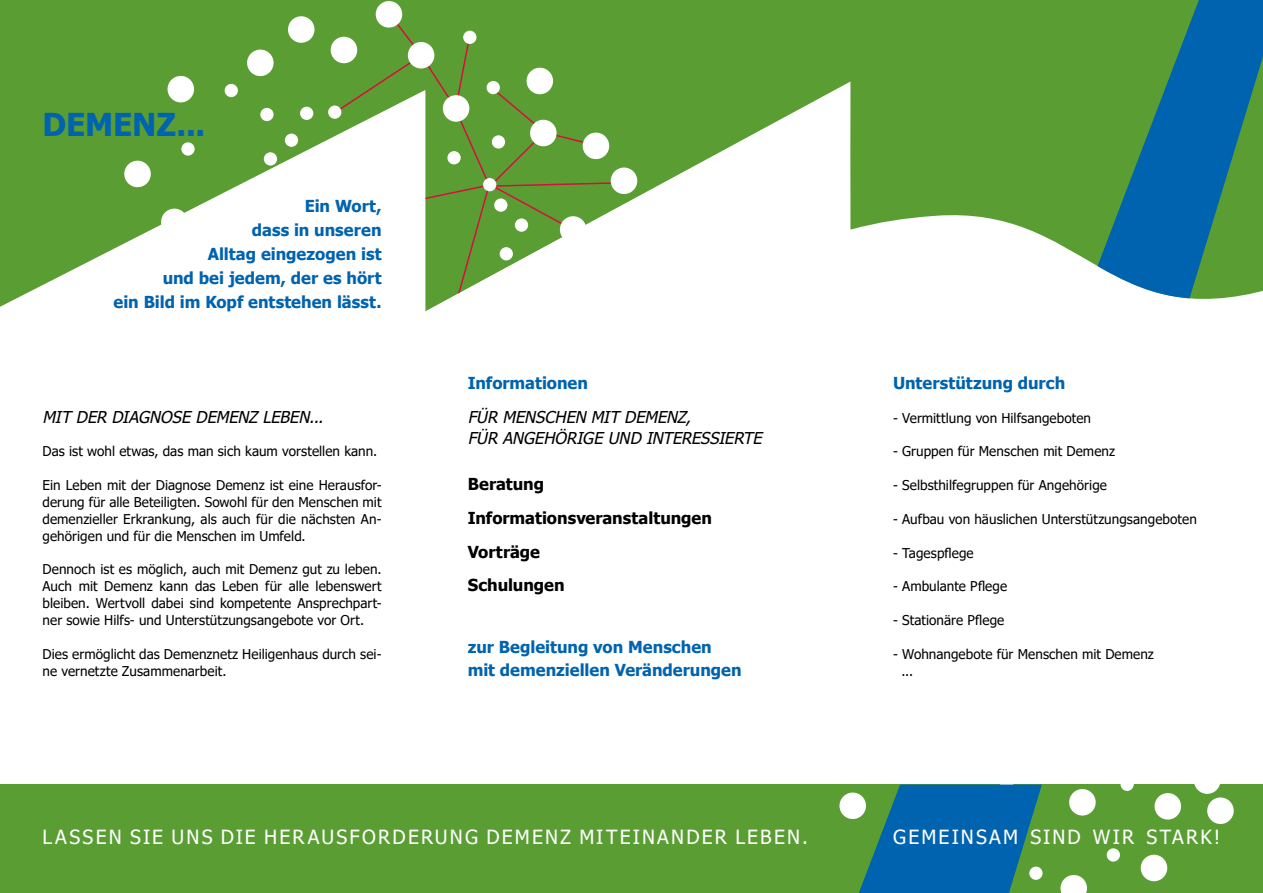
<style>
.page{position:relative;width:1263px;height:893px;background:#fff}
.page>*{position:absolute;margin:0;border:0;box-sizing:border-box;transform-origin:0 0}
.t1{font:700 31.5px "Tahoma";letter-spacing:-.005em;color:#0063af}
.t2{font:19.5px "Tahoma";letter-spacing:.11em;color:#fff}
.t3{font:700 16.5px/24px "Tahoma";color:#0063af;text-align:right}
.t4{font:italic 16.5px/21px "Tahoma Faux";letter-spacing:-.01em;color:#000}
.t5{font:700 16.5px/33.8px "Tahoma";color:#000}
.t6{font:13.5px/16.8px "Tahoma";letter-spacing:.005em;color:#000;text-align:justify}
</style>
<div class="page">
<svg style="left:0;top:0;width:1223px;height:307px;fill:#5a9e33"></svg>
<div style="left:0;top:784px;width:1263px;height:109px;background:#5a9e33"></div>
<div style="left:288px;top:16px;width:26px;height:27px;background:#fff;border-radius:50%"></div>
<div style="left:618px;top:271px;width:26px;height:27px;background:#fff;border-radius:50%"></div>
<div style="left:168px;top:76px;width:26px;height:26px;background:#fff;border-radius:50%"></div>
<div style="left:161px;top:209px;width:27px;height:26px;background:#fff;border-radius:50%"></div>
<div style="left:180px;top:275px;width:27px;height:27px;background:#fff;border-radius:50%"></div>
<div style="left:331px;top:37px;width:26px;height:26px;background:#fff;border-radius:50%"></div>
<div style="left:611px;top:168px;width:26px;height:26px;background:#fff;border-radius:50%"></div>
<div style="left:124px;top:161px;width:27px;height:26px;background:#fff;border-radius:50%"></div>
<div style="left:247px;top:50px;width:27px;height:26px;background:#fff;border-radius:50%"></div>
<div style="left:376px;top:1px;width:26px;height:27px;background:#fff;border-radius:50%"></div>
<div style="left:231px;top:286px;width:13px;height:13px;background:#fff;border-radius:50%"></div>
<div style="left:208px;top:269px;width:13px;height:13px;background:#fff;border-radius:50%"></div>
<div style="left:233px;top:243px;width:14px;height:14px;background:#fff;border-radius:50%"></div>
<div style="left:121px;top:250px;width:13px;height:14px;background:#fff;border-radius:50%"></div>
<div style="left:238px;top:225px;width:13px;height:14px;background:#fff;border-radius:50%"></div>
<div style="left:240px;top:197px;width:13px;height:14px;background:#fff;border-radius:50%"></div>
<div style="left:256px;top:177px;width:13px;height:13px;background:#fff;border-radius:50%"></div>
<div style="left:264px;top:152px;width:13px;height:14px;background:#fff;border-radius:50%"></div>
<div style="left:285px;top:134px;width:13px;height:13px;background:#fff;border-radius:50%"></div>
<div style="left:300px;top:107px;width:13px;height:13px;background:#fff;border-radius:50%"></div>
<div style="left:328px;top:106px;width:13px;height:13px;background:#fff;border-radius:50%"></div>
<div style="left:260px;top:108px;width:14px;height:13px;background:#fff;border-radius:50%"></div>
<div style="left:225px;top:84px;width:13px;height:13px;background:#fff;border-radius:50%"></div>
<div style="left:181px;top:142px;width:14px;height:14px;background:#fff;border-radius:50%"></div>
<div style="left:246px;top:294px;width:27px;height:26px;background:#fff;border-radius:50%"></div>
<div style="left:1154px;top:793px;width:27px;height:27px;background:#fff;border-radius:50%"></div>
<div style="left:1069px;top:789px;width:27px;height:26px;background:#fff;border-radius:50%"></div>
<div style="left:1194px;top:767px;width:26px;height:27px;background:#fff;border-radius:50%"></div>
<div style="left:1141px;top:855px;width:26px;height:26px;background:#fff;border-radius:50%"></div>
<svg style="left:1060px;top:875px;width:27px;height:18px"></svg>
<div style="left:839px;top:792px;width:27px;height:27px;background:#fff;border-radius:50%"></div>
<div style="left:1207px;top:797px;width:27px;height:27px;background:#fff;border-radius:50%"></div>
<div style="left:1120px;top:778px;width:14px;height:13px;background:#fff;border-radius:50%"></div>
<div style="left:1107px;top:848px;width:13px;height:14px;background:#fff;border-radius:50%"></div>
<svg style="left:859px;top:784px;width:183px;height:109px"></svg>
<svg style="left:1097px;top:0;width:166px;height:298px;background:#2e8178"></svg>
<svg style="left:333px;top:11px;width:294px;height:301px"></svg>
<h1 class="t1" style="left:43px;top:102px;width:164px">DEMENZ...</h1>
<p class="t3" style="left:114px;top:195px;width:269px">Ein Wort,<br>dass in unseren<br>Alltag eingezogen ist<br>und bei jedem, der es hört<br>ein Bild im Kopf entstehen lässt.</p>
<p class="t4" style="left:43px;top:405px;width:282px">MIT DER DIAGNOSE DEMENZ LEBEN...</p>
<p class="t6" style="left:43px;top:444px;width:336px">Das ist wohl etwas, das man sich kaum vorstellen kann.</p>
<p class="t6" style="left:43px;top:477px;width:340px">Ein Leben mit der Diagnose Demenz ist eine Herausfor&shy;derung für alle Beteiligten. Sowohl für den Menschen mit demenzieller Erkrankung, als auch für die nächsten An&shy;gehörigen und für die Menschen im Umfeld.</p>
<p class="t6" style="left:43px;top:562px;width:341px">Dennoch ist es möglich, auch mit Demenz gut zu leben.<br>Auch mit Demenz kann das Leben für alle lebenswert bleiben. Wertvoll dabei sind kompetente Ansprechpart&shy;ner sowie Hilfs- und Unterstützungsangebote vor Ort.</p>
<p class="t6" style="left:43px;top:646px;width:340px">Dies ermöglicht das Demenznetz Heiligenhaus durch sei&shy;ne vernetzte Zusammenarbeit.</p>
<p class="t3" style="left:468px;top:371px;width:122px">Informationen</p>
<p class="t4" style="left:468px;top:405px;width:295px">FÜR MENSCHEN MIT DEMENZ,<br>FÜR ANGEHÖRIGE UND INTERESSIERTE</p>
<p class="t5" style="left:468px;top:468px;width:246px">Beratung<br>Informationsveranstaltungen<br>Vorträge<br>Schulungen</p>
<p class="t3" style="left:468px;top:637px;width:275px;line-height:22.4px;text-align:left">zur Begleitung von Menschen mit demenziellen Veränderungen</p>
<h2 class="t2" style="left:43px;top:824px;width:767px">LASSEN SIE UNS DIE HERAUSFORDERUNG DEMENZ MITEINANDER LEBEN.</h2>
<p class="t3" style="left:893px;top:371px;width:174px">Unterstützung durch</p>
<p class="t6" style="left:893px;top:410px;width:200px">- Vermittlung von Hilfsangeboten</p>
<p class="t6" style="left:893px;top:444px;width:224px">- Gruppen für Menschen mit Demenz</p>
<p class="t6" style="left:893px;top:477px;width:215px">- Selbsthilfegruppen für Angehörige</p>
<p class="t6" style="left:893px;top:511px;width:305px">- Aufbau von häuslichen Unterstützungsangeboten</p>
<p class="t6" style="left:893px;top:545px;width:82px">- Tagespflege</p>
<p class="t6" style="left:893px;top:579px;width:116px">- Ambulante Pflege</p>
<p class="t6" style="left:893px;top:612px;width:113px">- Stationäre Pflege</p>
<p class="t6" style="left:901px;top:646px;width:254px;text-indent:-9px">- Wohnangebote für Menschen mit Demenz ...</p>
<h2 class="t2" style="left:893px;top:824px;width:329px">GEMEINSAM SIND WIR STARK!</h2>
</div>
